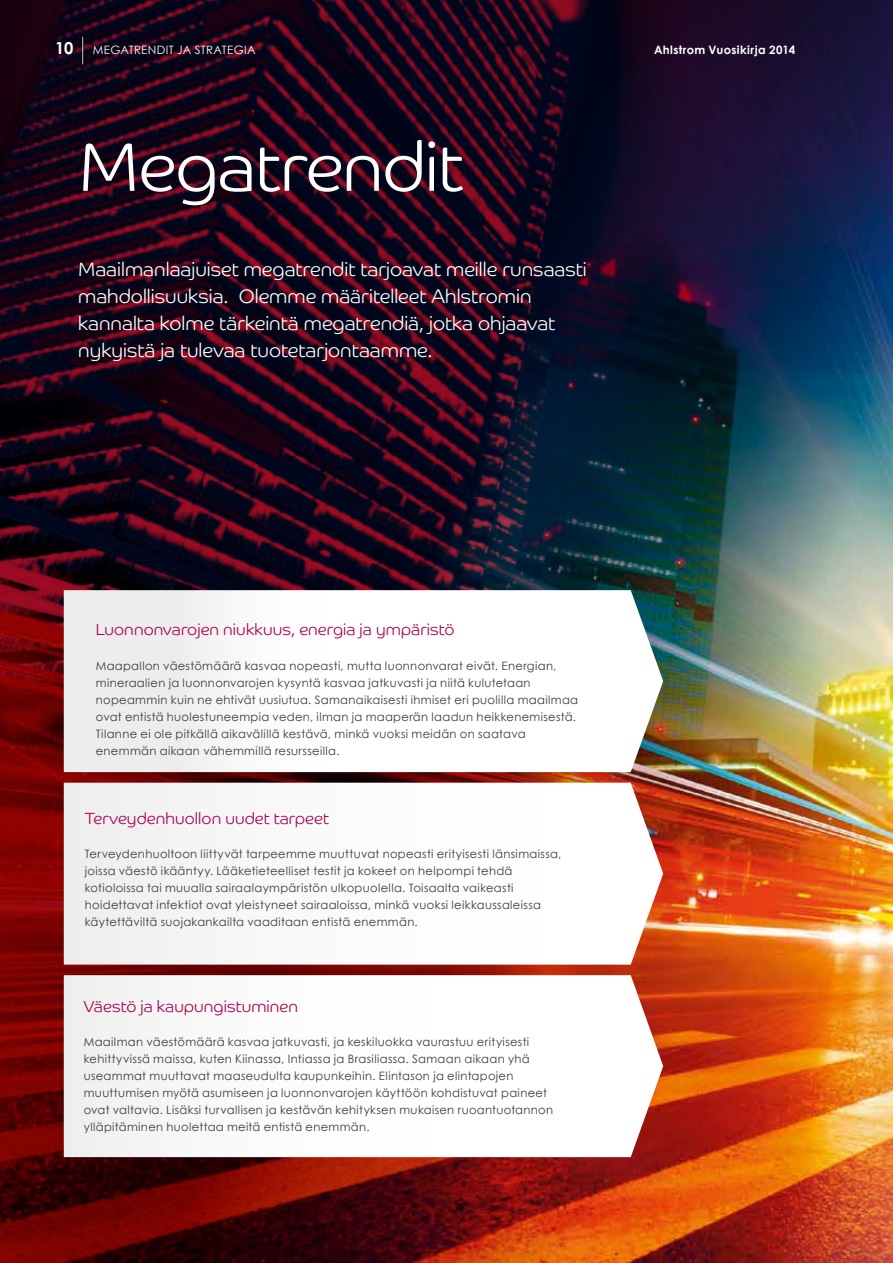
<style>
.page{position:relative;width:893px;height:1263px;background:#fff}
.page>*{position:absolute;margin:0;border:0;box-sizing:border-box;transform-origin:0 0}
.t1{font:300 69px "Co Headline";letter-spacing:-.01em;color:#fff}
.t2{font:300 19.5px/27px "Co Headline";letter-spacing:.005em;color:#fff}
.t3{font:300 16.2px "Co Headline";letter-spacing:.005em;color:#ab004f}
.t4{font:11.55px/17.1px "Century Gothic";letter-spacing:.03em;color:#3c3c3b}
.t5{font:11.55px "Century Gothic";color:#fff}
.t6{font:700 11.55px "Century Gothic";letter-spacing:.035em;color:#fff}
.s1{font-weight:700;font-size:16.5px}
</style>
<div class="page">
<img style="left:0;top:0;width:893px;height:1263px">
<svg style="left:64px;top:590px;width:599px;height:182px"></svg>
<svg style="left:64px;top:783px;width:599px;height:182px"></svg>
<svg style="left:64px;top:975px;width:599px;height:182px"></svg>
<svg style="left:82px;top:37px;width:1px;height:27px"></svg>
<p class="t5" style="left:55px;top:42px;width:57px"><span class="s1">10</span> Megatrendit</p>
<p class="t5" style="left:177px;top:42px;width:32px">ja Strategia</p>
<p class="t6" style="left:654px;top:41px;width:143px">Ahlstrom Vuosikirja 2014</p>
<h1 class="t1" style="left:78px;top:126px;width:386px">Megatrendit</h1>
<h2 class="t2" style="left:78px;top:256px;width:510px">Maailmanlaajuiset megatrendit tarjoavat meille runsaasti mahdollisuuksia. Olemme määritelleet Ahlstromin kannalta kolme tärkeintä megatrendiä, jotka ohjaavat nykyistä ja tulevaa tuotetarjontaamme.</h2>
<h3 class="t3" style="left:96px;top:620px;width:360px">Luonnonvarojen niukkuus, energia ja ympäristö</h3>
<p class="t4" style="left:96px;top:657px;width:484px">Maapallon väestömäärä kasvaa nopeasti, mutta luonnonvarat eivät. Energian, mineraalien ja luonnonvarojen kysyntä kasvaa jatkuvasti ja niitä kulutetaan nopeammin kuin ne ehtivät uusiutua. Samanaikaisesti ihmiset eri puolilla maailmaa ovat entistä huolestuneempia veden, ilman ja maaperän laadun heikkenemisestä.<br>Tilanne ei ole pitkällä aikavälillä kestävä, minkä vuoksi meidän on saatava enemmän aikaan vähemmillä resursseilla.</p>
<h3 class="t3" style="left:85px;top:808px;width:246px">Terveydenhuollon uudet tarpeet</h3>
<p class="t4" style="left:85px;top:845px;width:478px">Terveydenhuoltoon liittyvät tarpeemme muuttuvat nopeasti erityisesti länsimaissa, joissa väestö ikääntyy. Lääketieteelliset testit ja kokeet on helpompi tehdä kotioloissa tai muualla sairaalaympäristön ulkopuolella. Toisaalta vaikeasti hoidettavat infektiot ovat yleistyneet sairaaloissa, minkä vuoksi leikkaussaleissa käytettäviltä suojakankailta vaaditaan entistä enemmän.</p>
<h3 class="t3" style="left:84px;top:996px;width:216px">Väestö ja kaupungistuminen</h3>
<p class="t4" style="left:84px;top:1033px;width:471px">Maailman väestömäärä kasvaa jatkuvasti, ja keskiluokka vaurastuu erityisesti kehittyvissä maissa, kuten Kiinassa, Intiassa ja Brasiliassa. Samaan aikaan yhä useammat muuttavat maaseudulta kaupunkeihin. Elintason ja elintapojen muuttumisen myötä asumiseen ja luonnonvarojen käyttöön kohdistuvat paineet ovat valtavia. Lisäksi turvallisen ja kestävän kehityksen mukaisen ruoantuotannon ylläpitäminen huolettaa meitä entistä enemmän.</p>
</div>
